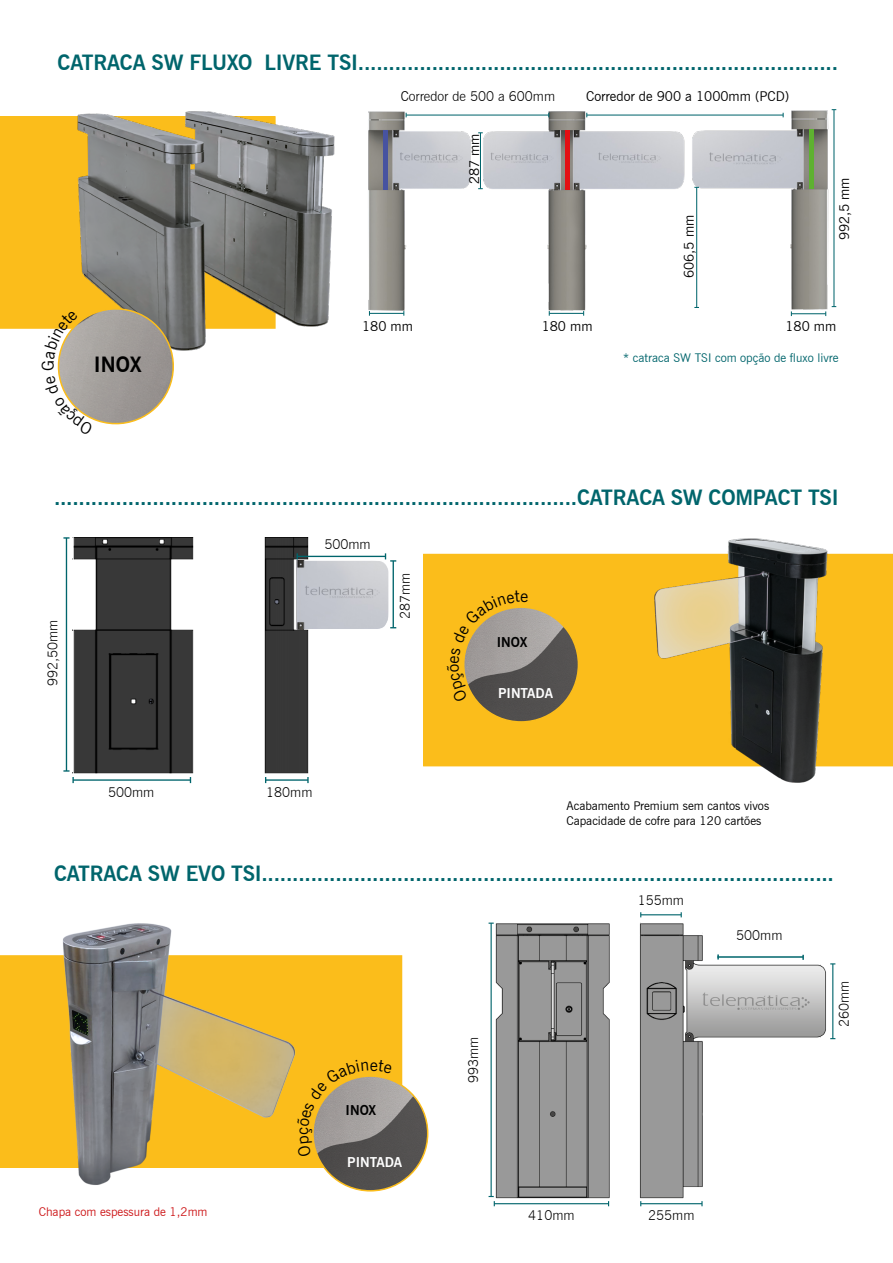
<style>
.page{position:relative;width:893px;height:1263px;background:#fff}
.page>*{position:absolute;margin:0;border:0;box-sizing:border-box;transform-origin:0 0}
.t1{font:700 21px "News Gothic BT";letter-spacing:-.01em;color:#00656c}
.t2{font:700 21px "News Gothic BT";color:#000}
.t3{font:300 13.5px "News Gothic BT";color:#000}
.t4{font:13.5px "News Gothic BT";color:#000}
.t5{font:700 13.5px "News Gothic BT";color:#fff}
.t6{font:700 13.5px "News Gothic BT";color:#000}
.t7{font:12px/14.4px "News Gothic BT";color:#000}
.t8{font:12px "News Gothic BT";color:#00656c}
.t9{font:12px "News Gothic BT";color:#cd1719}
</style>
<div class="page">
<div style="left:423px;top:554px;width:470px;height:212px;background:#fbbd1b"></div>
<hr style="left:393px;top:561px;width:1px;height:67px;background:#00656c">
<img style="left:73px;top:537px;width:245px;height:236px">
<img style="left:297px;top:560px;width:96px;height:70px">
<hr style="left:297px;top:556px;width:88px;height:1px;background:#00656c">
<svg style="left:385px;top:553px;width:11px;height:9px"></svg>
<hr style="left:266px;top:779px;width:42px;height:2px;background:#00656c">
<svg style="left:307px;top:777px;width:2px;height:6px"></svg>
<hr style="left:73px;top:779px;width:117px;height:2px;background:#00656c">
<img style="left:495px;top:922px;width:331px;height:277px">
<hr style="left:66px;top:538px;width:1px;height:233px;background:#00656c">
<svg style="left:63px;top:537px;width:7px;height:2px"></svg>
<svg style="left:63px;top:770px;width:11px;height:13px"></svg>
<img style="left:651px;top:538px;width:188px;height:245px">
<img style="left:464px;top:607px;width:114px;height:115px;border-radius:57px">
<div style="left:0;top:955px;width:402px;height:213px;background:#fbbd1b"></div>
<hr style="left:832px;top:964px;width:1px;height:75px;background:#00656c">
<hr style="left:641px;top:1203px;width:61px;height:1px;background:#00656c">
<hr style="left:494px;top:1203px;width:115px;height:1px;background:#00656c">
<hr style="left:491px;top:923px;width:1px;height:273px;background:#00656c">
<svg style="left:489px;top:1196px;width:6px;height:10px"></svg>
<img style="left:313px;top:1076px;width:115px;height:115px;border-radius:57px">
<hr style="left:641px;top:914px;width:40px;height:1px;background:#00656c">
<img style="left:54px;top:923px;width:247px;height:262px">
<img style="left:689px;top:109px;width:148px;height:207px">
<img style="left:521px;top:111px;width:168px;height:205px">
<hr style="left:791px;top:313px;width:35px;height:1px;background:#00656c">
<hr style="left:833px;top:110px;width:1px;height:197px;background:#00656c">
<hr style="left:696px;top:187px;width:1px;height:120px;background:#00656c">
<hr style="left:549px;top:313px;width:35px;height:1px;background:#00656c">
<hr style="left:587px;top:115px;width:196px;height:1px;background:#00656c">
<hr style="left:406px;top:115px;width:143px;height:1px;background:#00656c">
<img style="left:368px;top:111px;width:153px;height:205px">
<hr style="left:480px;top:133px;width:1px;height:56px;background:#00656c">
<div style="left:383px;top:130px;width:5px;height:60px;background:#4753a0"></div>
<div style="left:565px;top:130px;width:5px;height:60px;background:#e30f13"></div>
<div style="left:809px;top:129px;width:5px;height:60px;background:#5eb130"></div>
<div style="left:0;top:116px;width:68px;height:213px;background:#fbbd1b"></div>
<img style="left:68px;top:111px;width:267px;height:240px">
<hr style="left:717px;top:956px;width:86px;height:2px;background:#00656c">
<svg style="left:447px;top:590px;width:81px;height:112px"></svg>
<svg style="left:297px;top:1060px;width:95px;height:97px"></svg>
<svg style="left:42px;top:302px;width:140px;height:123px"></svg>
<p class="t1" style="left:58px;top:50px;width:782px">CATRACA SW FLUXO LIVRE TSI..............................................................................</p>
<p class="t3" style="left:401px;top:88px;width:156px">Corredor de 500 a 600mm</p>
<p class="t4" style="left:586px;top:88px;width:205px">Corredor de 900 a 1000mm (PCD)</p>
<p class="t4" style="left:466px;top:184px;width:52px;rotate:-90deg">287 mm</p>
<p class="t4" style="left:681px;top:278px;width:65px;rotate:-90deg">606,5 mm</p>
<p class="t4" style="left:836px;top:240px;width:64px;rotate:-90deg">992,5 mm</p>
<p class="t4" style="left:362px;top:318px;width:52px">180 mm</p>
<p class="t4" style="left:542px;top:318px;width:52px">180 mm</p>
<p class="t4" style="left:785px;top:318px;width:52px">180 mm</p>
<p class="t2" style="left:94px;top:351px;width:49px">INOX</p>
<p class="t8" style="left:623px;top:350px;width:217px">* catraca SW TSI com opção de fluxo livre</p>
<p class="t1" style="left:54px;top:485px;width:786px">.....................................................................................CATRACA SW COMPACT TSI</p>
<p class="t3" style="left:45px;top:686px;width:68px;rotate:-90deg">992,50mm</p>
<p class="t3" style="left:324px;top:536px;width:48px">500mm</p>
<p class="t3" style="left:397px;top:619px;width:48px;rotate:-90deg">287mm</p>
<p class="t3" style="left:108px;top:784px;width:48px">500mm</p>
<p class="t3" style="left:266px;top:784px;width:48px">180mm</p>
<p class="t6" style="left:497px;top:634px;width:32px">INOX</p>
<p class="t5" style="left:498px;top:685px;width:56px">PINTADA</p>
<p class="t7" style="left:566px;top:799px;width:204px">Acabamento Premium sem cantos vivos<br>Capacidade de cofre para 120 cartões</p>
<p class="t1" style="left:54px;top:861px;width:781px">CATRACA SW EVO TSI.............................................................................................</p>
<p class="t9" style="left:39px;top:1204px;width:170px">Chapa com espessura de 1,2mm</p>
<p class="t6" style="left:346px;top:1102px;width:32px">INOX</p>
<p class="t5" style="left:347px;top:1154px;width:56px">PINTADA</p>
<p class="t3" style="left:465px;top:1083px;width:48px;rotate:-90deg">993mm</p>
<p class="t3" style="left:528px;top:1207px;width:48px">410mm</p>
<p class="t3" style="left:638px;top:892px;width:48px">155mm</p>
<p class="t3" style="left:736px;top:927px;width:48px">500mm</p>
<p class="t3" style="left:836px;top:1027px;width:48px;rotate:-90deg">260mm</p>
<p class="t3" style="left:648px;top:1207px;width:48px">255mm</p>
</div>
